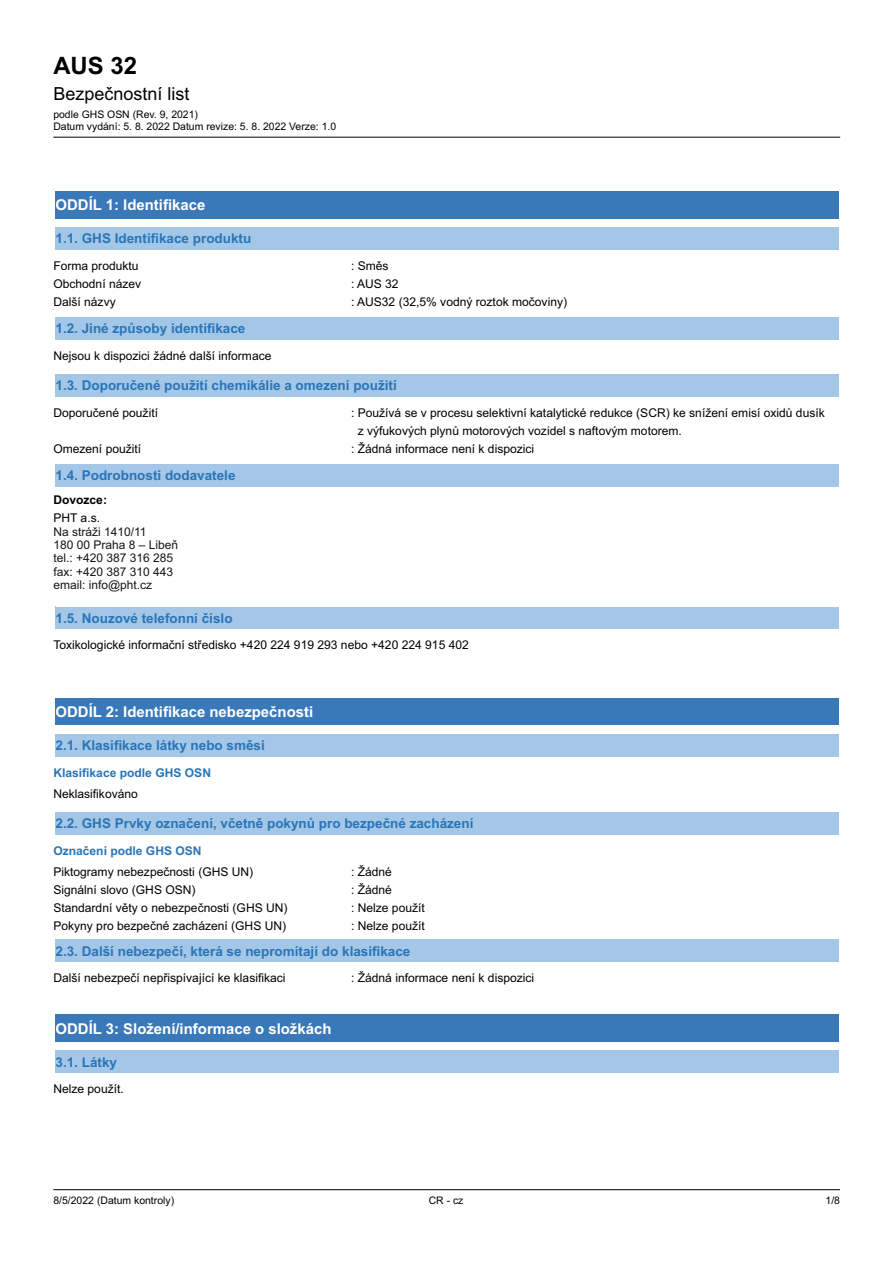
<style>
.page{position:relative;width:893px;height:1263px;background:#fff}
.page>*{position:absolute;margin:0;border:0;box-sizing:border-box;transform-origin:0 0}
.t1{font:700 23.85px "Arial";color:#000}
.t2{font:18px "Arial";color:#000}
.t3{font:700 14.85px "Arial";color:#fff}
.t4{font:700 13.5px "Arial";color:#2975b8}
.t5{font:12.15px "Arial";color:#000}
.t6{font:700 12.15px "Arial";color:#2975b8}
.t7{font:700 12.15px "Arial";color:#000}
.t8{font:12px/13.4px "Arial";color:#151616}
.t9{font:10.35px/12px "Arial";color:#000}
</style>
<div class="page">
<hr style="left:53px;top:137px;width:787px;height:1px;background:#000">
<hr style="left:53px;top:1189px;width:787px;height:1px;background:#000">
<div style="left:55px;top:192px;width:783px;height:26px;background:#3a79b9"></div>
<hr style="left:55px;top:191px;width:784px;height:1px;background:#3a79b9">
<hr style="left:55px;top:218px;width:784px;height:1px;background:#3a79b9">
<svg style="left:838px;top:192px;width:1px;height:26px"></svg>
<div style="left:55px;top:228px;width:783px;height:21px;background:#a4c7e7"></div>
<hr style="left:55px;top:227px;width:784px;height:1px;background:#a4c7e7">
<hr style="left:55px;top:249px;width:784px;height:1px;background:#a4c7e7">
<svg style="left:838px;top:228px;width:1px;height:21px"></svg>
<div style="left:55px;top:318px;width:783px;height:21px;background:#a4c7e7"></div>
<hr style="left:55px;top:317px;width:784px;height:1px;background:#a4c7e7">
<hr style="left:55px;top:339px;width:784px;height:1px;background:#a4c7e7">
<svg style="left:838px;top:318px;width:1px;height:21px"></svg>
<div style="left:55px;top:375px;width:783px;height:21px;background:#a4c7e7"></div>
<hr style="left:55px;top:374px;width:784px;height:1px;background:#a4c7e7">
<hr style="left:55px;top:396px;width:784px;height:1px;background:#a4c7e7">
<svg style="left:838px;top:375px;width:1px;height:21px"></svg>
<div style="left:55px;top:464px;width:783px;height:22px;background:#a4c7e7"></div>
<hr style="left:55px;top:486px;width:784px;height:1px;background:#a4c7e7">
<svg style="left:838px;top:464px;width:1px;height:22px"></svg>
<div style="left:55px;top:607px;width:783px;height:22px;background:#a4c7e7"></div>
<hr style="left:55px;top:629px;width:784px;height:1px;background:#a4c7e7">
<svg style="left:838px;top:607px;width:1px;height:22px"></svg>
<div style="left:55px;top:698px;width:783px;height:27px;background:#3a79b9"></div>
<hr style="left:55px;top:725px;width:784px;height:1px;background:#3a79b9">
<svg style="left:838px;top:698px;width:1px;height:27px"></svg>
<div style="left:55px;top:734px;width:783px;height:22px;background:#a4c7e7"></div>
<hr style="left:55px;top:756px;width:784px;height:1px;background:#a4c7e7">
<svg style="left:838px;top:734px;width:1px;height:22px"></svg>
<div style="left:55px;top:812px;width:783px;height:22px;background:#a4c7e7"></div>
<hr style="left:55px;top:834px;width:784px;height:1px;background:#a4c7e7">
<svg style="left:838px;top:812px;width:1px;height:22px"></svg>
<div style="left:55px;top:940px;width:783px;height:21px;background:#a4c7e7"></div>
<hr style="left:55px;top:961px;width:784px;height:1px;background:#a4c7e7">
<svg style="left:838px;top:940px;width:1px;height:21px"></svg>
<div style="left:55px;top:1015px;width:783px;height:26px;background:#3a79b9"></div>
<hr style="left:55px;top:1014px;width:784px;height:1px;background:#3a79b9">
<hr style="left:55px;top:1041px;width:784px;height:1px;background:#3a79b9">
<svg style="left:838px;top:1015px;width:1px;height:26px"></svg>
<div style="left:55px;top:1051px;width:783px;height:21px;background:#a4c7e7"></div>
<hr style="left:55px;top:1050px;width:784px;height:1px;background:#a4c7e7">
<hr style="left:55px;top:1072px;width:784px;height:1px;background:#a4c7e7">
<svg style="left:838px;top:1051px;width:1px;height:21px"></svg>
<h1 class="t1" style="left:53px;top:57px;width:85px">AUS 32</h1>
<h2 class="t2" style="left:53px;top:87px;width:138px">Bezpečnostní list</h2>
<p class="t9" style="left:53px;top:109px;width:284px">podle GHS OSN (Rev. 9, 2021)<br>Datum vydání: 5. 8. 2022 Datum revize: 5. 8. 2022 Verze: 1.0</p>
<p class="t3" style="left:56px;top:199px;width:151px">ODDÍL 1: Identifikace</p>
<p class="t4" style="left:56px;top:234px;width:197px">1.1. GHS Identifikace produktu</p>
<p class="t5" style="left:53px;top:279px;width:89px">Obchodní název</p>
<p class="t5" style="left:351px;top:279px;width:49px">: AUS 32</p>
<p class="t5" style="left:53px;top:261px;width:87px">Forma produktu</p>
<p class="t5" style="left:351px;top:261px;width:39px">: Směs</p>
<p class="t5" style="left:53px;top:297px;width:64px">Další názvy</p>
<p class="t5" style="left:351px;top:297px;width:218px">: AUS32 (32,5% vodný roztok močoviny)</p>
<p class="t4" style="left:56px;top:324px;width:191px">1.2. Jiné způsoby identifikace</p>
<p class="t5" style="left:53px;top:351px;width:220px">Nejsou k dispozici žádné další informace</p>
<p class="t4" style="left:56px;top:380px;width:343px">1.3. Doporučené použití chemikálie a omezení použití</p>
<p class="t5" style="left:53px;top:408px;width:106px">Doporučené použití</p>
<p class="t5" style="left:351px;top:408px;width:475px">: Používá se v procesu selektivní katalytické redukce (SCR) ke snížení emisí oxidů dusík</p>
<p class="t5" style="left:53px;top:444px;width:89px">Omezení použití</p>
<p class="t5" style="left:351px;top:444px;width:185px">: Žádná informace není k dispozici</p>
<p class="t5" style="left:358px;top:426px;width:326px">z výfukových plynů motorových vozidel s naftovým motorem.</p>
<p class="t4" style="left:56px;top:470px;width:182px">1.4. Podrobnosti dodavatele</p>
<p class="t7" style="left:53px;top:495px;width:55px">Dovozce:</p>
<p class="t5" style="left:53px;top:513px;width:48px">PHT a.s.</p>
<p class="t8" style="left:53px;top:526px;width:126px">Na stráži 1410/11<br>180 00 Praha 8 – Libeň tel.: +420 387 316 285 fax: +420 387 310 443 email: info@pht.cz</p>
<p class="t4" style="left:56px;top:613px;width:179px">1.5. Nouzové telefonní číslo</p>
<p class="t5" style="left:53px;top:640px;width:417px">Toxikologické informační středisko +420 224 919 293 nebo +420 224 915 402</p>
<p class="t3" style="left:56px;top:706px;width:259px">ODDÍL 2: Identifikace nebezpečnosti</p>
<p class="t4" style="left:56px;top:740px;width:211px">2.1. Klasifikace látky nebo směsi</p>
<p class="t6" style="left:53px;top:768px;width:159px">Klasifikace podle GHS OSN</p>
<p class="t5" style="left:53px;top:789px;width:86px">Neklasifikováno</p>
<p class="t4" style="left:56px;top:818px;width:419px">2.2. GHS Prvky označení, včetně pokynů pro bezpečné zacházení</p>
<p class="t6" style="left:53px;top:846px;width:150px">Označení podle GHS OSN</p>
<p class="t5" style="left:53px;top:867px;width:201px">Piktogramy nebezpečnosti (GHS UN)</p>
<p class="t5" style="left:351px;top:867px;width:42px">: Žádné</p>
<p class="t5" style="left:53px;top:885px;width:144px">Signální slovo (GHS OSN)</p>
<p class="t5" style="left:351px;top:885px;width:42px">: Žádné</p>
<p class="t5" style="left:53px;top:903px;width:236px">Standardní věty o nebezpečnosti (GHS UN)</p>
<p class="t5" style="left:351px;top:903px;width:75px">: Nelze použít</p>
<p class="t5" style="left:53px;top:921px;width:234px">Pokyny pro bezpečné zacházení (GHS UN)</p>
<p class="t5" style="left:351px;top:921px;width:75px">: Nelze použít</p>
<p class="t4" style="left:56px;top:946px;width:356px">2.3. Další nebezpečí, která se nepromítají do klasifikace</p>
<p class="t5" style="left:53px;top:973px;width:234px">Další nebezpečí nepřispívající ke klasifikaci</p>
<p class="t5" style="left:351px;top:973px;width:185px">: Žádná informace není k dispozici</p>
<p class="t3" style="left:56px;top:1023px;width:277px">ODDÍL 3: Složení/informace o složkách</p>
<p class="t4" style="left:56px;top:1057px;width:63px">3.1. Látky</p>
<p class="t5" style="left:53px;top:1084px;width:72px">Nelze použít.</p>
<p class="t9" style="left:53px;top:1195px;width:122px">8/5/2022 (Datum kontroly)</p>
<p class="t9" style="left:429px;top:1195px;width:36px">CR - cz</p>
<p class="t9" style="left:826px;top:1195px;width:16px">1/8</p>
</div>
